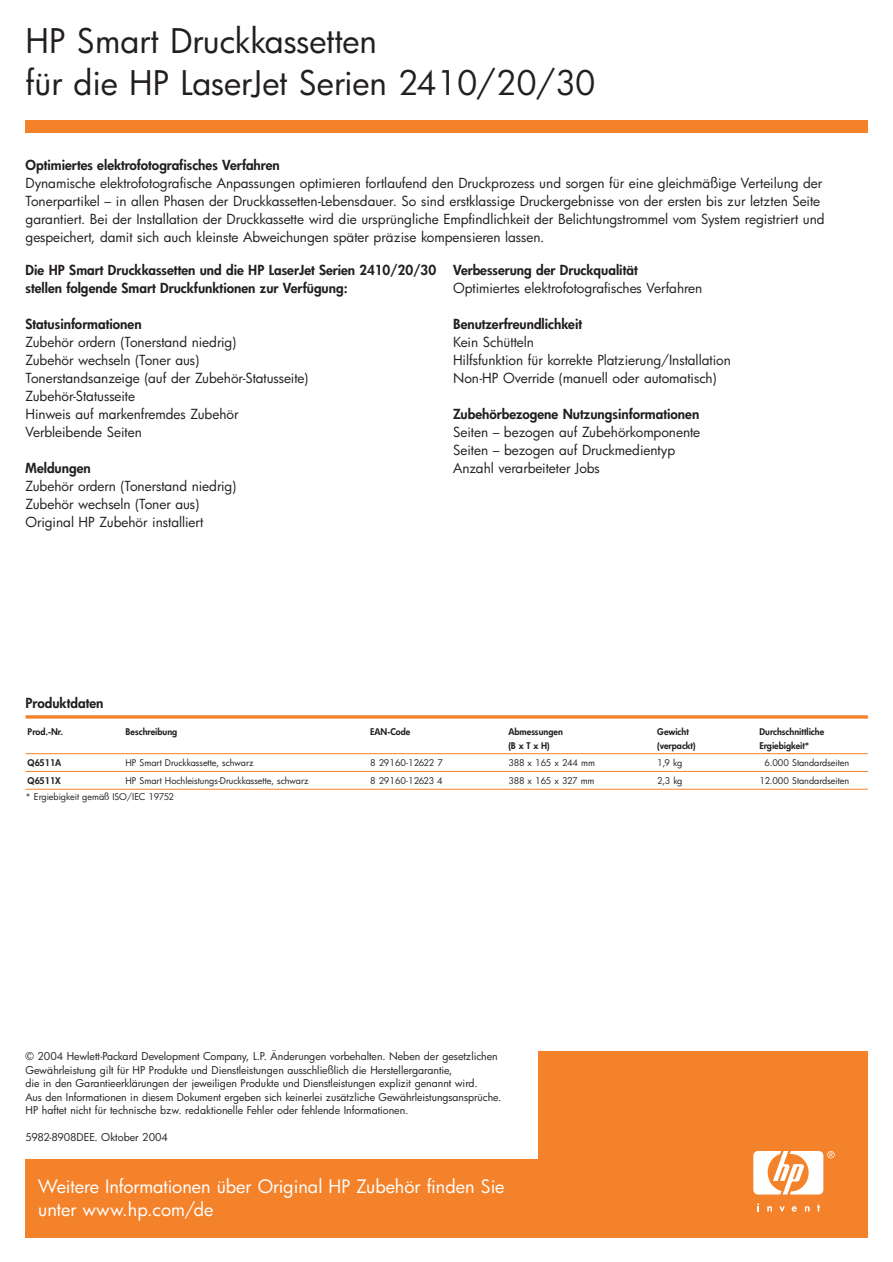
<style>
.page{position:relative;width:893px;height:1262px;background:#fff}
.page>*{position:absolute;margin:0;border:0;box-sizing:border-box;transform-origin:0 0}
.t1{font:33px/42px "Futura";color:#231f20}
.t2{font:18px/22.5px "Futura";color:#fff}
.t3{font:13.5px/18px "Futura";color:#231f20}
.t4{font:800 13.5px/18px "Futura";color:#231f20}
.t5{font:10.5px/13.5px "Futura";color:#231f20}
.t6{font:9px/17.7px "Futura";letter-spacing:-.005em;color:#231f20}
.t7{font:800 9px/13.5px "Futura";color:#231f20}
.t8{font:9px/17.7px "Futura";letter-spacing:-.03em;color:#231f20}
.t9{font:9px/17.7px "Futura";letter-spacing:-.025em;color:#231f20}
</style>
<div class="page">
<div style="left:538px;top:1051px;width:329px;height:112px;background:#f4822b"></div>
<div style="left:26px;top:1159px;width:841px;height:78px;background:#f4822b"></div>
<div style="left:26px;top:120px;width:841px;height:13px;background:#f4822b"></div>
<svg style="left:779px;top:1206px;width:5px;height:5px"></svg>
<svg style="left:767px;top:1206px;width:5px;height:5px"></svg>
<svg style="left:804px;top:1206px;width:5px;height:5px"></svg>
<svg style="left:757px;top:1203px;width:2px;height:8px"></svg>
<svg style="left:817px;top:1204px;width:3px;height:7px"></svg>
<svg style="left:791px;top:1206px;width:5px;height:5px"></svg>
<svg style="left:753px;top:1151px;width:81px;height:43px"></svg>
<hr style="left:26px;top:753px;width:841px;height:1px;background:#f4822b">
<hr style="left:26px;top:771px;width:841px;height:1px;background:#f4822b">
<hr style="left:26px;top:789px;width:841px;height:1px;background:#f4822b">
<hr style="left:26px;top:715px;width:841px;height:3px;background:#f4822b">
<h1 class="t1" style="left:26px;top:22px;width:571px">HP Smart Druckkassetten<br>für die HP LaserJet Serien 2410/20/30</h1>
<p class="t4" style="left:26px;top:157px;width:256px">Optimiertes elektrofotografisches Verfahren</p>
<p class="t3" style="left:26px;top:175px;width:800px">Dynamische elektrofotografische Anpassungen optimieren fortlaufend den Druckprozess und sorgen für eine gleichmäßige Verteilung der Tonerpartikel – in allen Phasen der Druckkassetten-Lebensdauer. So sind erstklassige Druckergebnisse von der ersten bis zur letzten Seite garantiert. Bei der Installation der Druckkassette wird die ursprüngliche Empfindlichkeit der Belichtungstrommel vom System registriert und gespeichert, damit sich auch kleinste Abweichungen später präzise kompensieren lassen.</p>
<p class="t4" style="left:26px;top:262px;width:412px">Die HP Smart Druckkassetten und die HP LaserJet Serien 2410/20/30 stellen folgende Smart Druckfunktionen zur Verfügung:</p>
<p class="t4" style="left:26px;top:316px;width:118px">Statusinformationen</p>
<p class="t3" style="left:26px;top:334px;width:284px">Zubehör ordern (Tonerstand niedrig)<br>Zubehör wechseln (Toner aus)<br>Tonerstandsanzeige (auf der Zubehör-Statusseite)<br>Zubehör-Statusseite<br>Hinweis auf markenfremdes Zubehör Verbleibende Seiten</p>
<p class="t4" style="left:26px;top:460px;width:67px">Meldungen</p>
<p class="t3" style="left:26px;top:478px;width:212px">Zubehör ordern (Tonerstand niedrig)<br>Zubehör wechseln (Toner aus)<br>Original HP Zubehör installiert</p>
<p class="t4" style="left:453px;top:262px;width:186px">Verbesserung der Druckqualität</p>
<p class="t3" style="left:453px;top:280px;width:251px">Optimiertes elektrofotografisches Verfahren</p>
<p class="t4" style="left:453px;top:316px;width:130px">Benutzerfreundlichkeit</p>
<p class="t3" style="left:453px;top:334px;width:279px">Kein Schütteln<br>Hilfsfunktion für korrekte Platzierung/Installation<br>Non-HP Override (manuell oder automatisch)</p>
<p class="t4" style="left:453px;top:406px;width:248px">Zubehörbezogene Nutzungsinformationen</p>
<p class="t3" style="left:453px;top:424px;width:249px">Seiten – bezogen auf Zubehörkomponente<br>Seiten – bezogen auf Druckmedientyp<br>Anzahl verarbeiteter Jobs</p>
<p class="t4" style="left:26px;top:695px;width:79px">Produktdaten</p>
<p class="t7" style="left:125px;top:725px;width:53px">Beschreibung</p>
<p class="t6" style="left:125px;top:755px;width:185px">HP Smart Druckkassette, schwarz<br>HP Smart Hochleistungs-Druckkassette, schwarz</p>
<p class="t7" style="left:28px;top:725px;width:37px">Prod.-Nr.</p>
<p class="t7" style="left:28px;top:755px;width:35px;line-height:17.7px">Q6511A<br>Q6511X</p>
<p class="t6" style="left:26px;top:789px;width:150px">* Ergiebigkeit gemäß ISO/IEC 19752</p>
<p class="t7" style="left:370px;top:725px;width:42px">EAN-Code</p>
<p class="t8" style="left:370px;top:755px;width:74px">8 29160-12622 7<br>8 29160-12623 4</p>
<p class="t7" style="left:508px;top:725px;width:56px">Abmessungen (B x T x H)</p>
<p class="t9" style="left:508px;top:755px;width:88px">388 x 165 x 244 mm<br>388 x 165 x 327 mm</p>
<p class="t7" style="left:657px;top:725px;width:40px">Gewicht (verpackt)</p>
<p class="t6" style="left:657px;top:755px;width:27px">1,9 kg<br>2,3 kg</p>
<p class="t7" style="left:759px;top:725px;width:66px">Durchschnittliche<br>Ergiebigkeit*</p>
<p class="t6" style="left:759px;top:755px;width:91px;text-align:center">6.000 Standardseiten<br>12.000 Standardseiten</p>
<p class="t5" style="left:26px;top:1050px;width:477px">© 2004 Hewlett-Packard Development Company, L.P. Änderungen vorbehalten. Neben der gesetzlichen Gewährleistung gilt für HP Produkte und Dienstleistungen ausschließlich die Herstellergarantie,<br>die in den Garantieerklärungen der jeweiligen Produkte und Dienstleistungen explizit genannt wird.<br>Aus den Informationen in diesem Dokument ergeben sich keinerlei zusätzliche Gewährleistungsansprüche.<br>HP haftet nicht für technische bzw. redaktionelle Fehler oder fehlende Informationen.</p>
<p class="t5" style="left:26px;top:1131px;width:144px">5982-8908DEE. Oktober 2004</p>
<h2 class="t2" style="left:38px;top:1176px;width:468px">Weitere Informationen über Original HP Zubehör finden Sie unter www.hp.com/de</h2>
</div>
